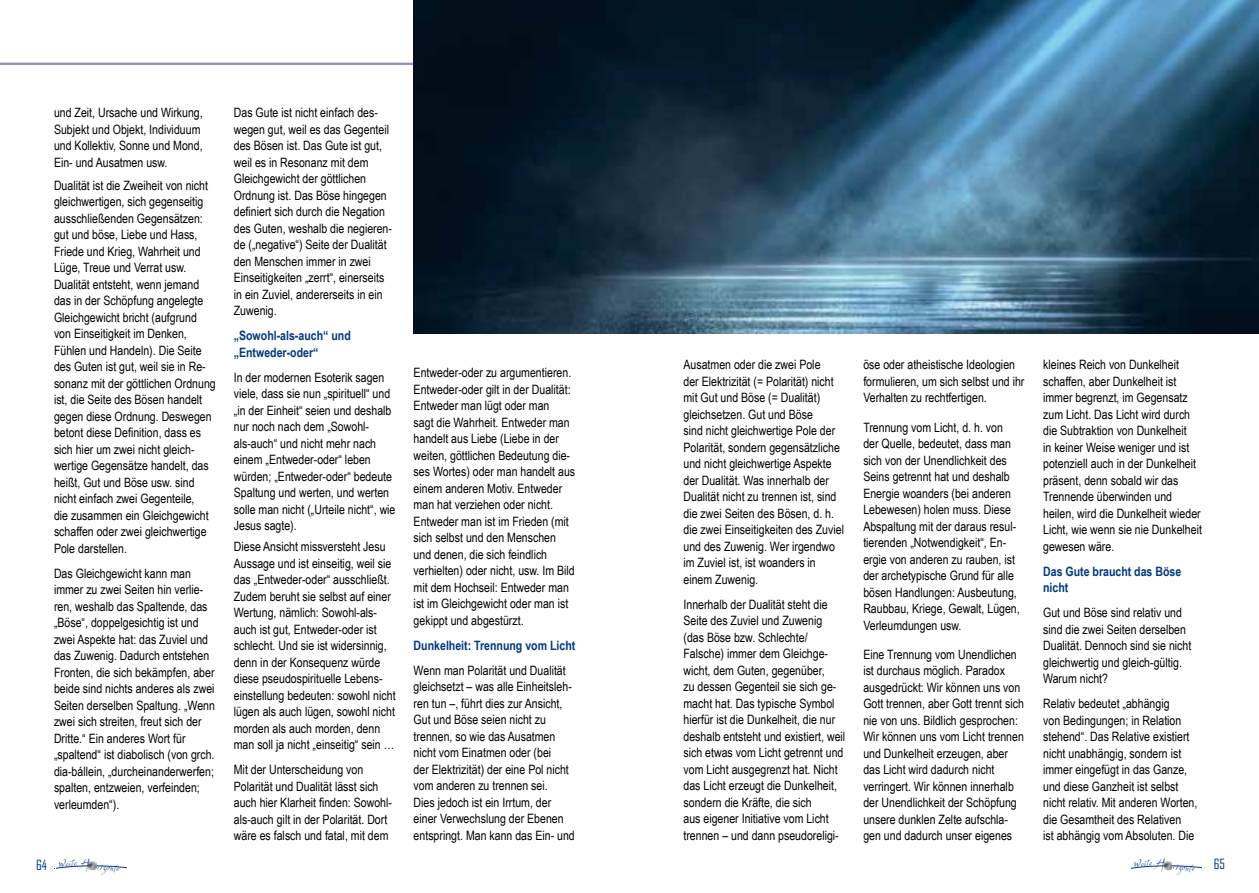
<style>
.page{position:relative;width:1259px;height:893px;background:#fff}
.page>*{position:absolute;margin:0;border:0;box-sizing:border-box;transform-origin:0 0}
.t1{font:14.1px "Aerofoil";color:#003882}
.t2{font:13.5px "Agency FB";color:#003882}
.t3{font:12.9px/16.5px "Arial Narrow";color:#000}
.t4{font:700 12.9px/16.5px "Arial Narrow";color:#003882}
.t5{font:8.1px "Aerofoil";color:#003882}
</style>
<div class="page">
<svg style="left:1131px;top:861px;width:71px;height:9px"></svg>
<svg style="left:56px;top:861px;width:71px;height:9px"></svg>
<hr style="left:0;top:63px;width:643px;height:2px;background:#908eba">
<img style="left:414px;top:0;width:201px;height:333px">
<img style="left:615px;top:0;width:644px;height:333px">
<p class="t3" style="left:54px;top:104px;width:150px">und Zeit, Ursache und Wirkung,<br>Subjekt und Objekt, Individuum und Kollektiv, Sonne und Mond,<br>Ein- und Ausatmen usw.</p>
<p class="t3" style="left:54px;top:176px;width:163px">Dualität ist die Zweiheit von nicht gleichwertigen, sich gegenseitig ausschließenden Gegensätzen: gut und böse, Liebe und Hass,<br>Friede und Krieg, Wahrheit und<br>Lüge, Treue und Verrat usw.<br>Dualität entsteht, wenn jemand das in der Schöpfung angelegte<br>Gleichgewicht bricht (aufgrund von Einseitigkeit im Denken,<br>Fühlen und Handeln). Die Seite des Guten ist gut, weil sie in Re&shy;sonanz mit der göttlichen Ordnung ist, die Seite des Bösen handelt gegen diese Ordnung. Deswegen betont diese Definition, dass es sich hier um zwei nicht gleich&shy;wertige Gegensätze handelt, das heißt, Gut und Böse usw. sind nicht einfach zwei Gegenteile,<br>die zusammen ein Gleichgewicht schaffen oder zwei gleichwertige<br>Pole darstellen.</p>
<p class="t3" style="left:54px;top:564px;width:162px">Das Gleichgewicht kann man immer zu zwei Seiten hin verlie&shy;ren, weshalb das Spaltende, das „Böse“, doppelgesichtig ist und zwei Aspekte hat: das Zuviel und das Zuwenig. Dadurch entstehen<br>Fronten, die sich bekämpfen, aber beide sind nichts anderes als zwei<br>Seiten derselben Spaltung. „Wenn zwei sich streiten, freut sich der<br>Dritte.“ Ein anderes Wort für „spaltend“ ist diabolisch (von grch. dia-bállein, „durcheinanderwerfen; spalten, entzweien, verfeinden; verleumden“).</p>
<p class="t2" style="left:36px;top:856px;width:12px">64</p>
<p class="t5" style="left:58px;top:860px;width:21px;rotate:-4deg">Weite</p>
<p class="t1" style="left:81px;top:856px;width:10px">H</p>
<p class="t5" style="left:98px;top:862px;width:24px;rotate:4deg">rizonte</p>
<p class="t3" style="left:234px;top:104px;width:160px">Das Gute ist nicht einfach des&shy;wegen gut, weil es das Gegenteil des Bösen ist. Das Gute ist gut, weil es in Resonanz mit dem<br>Gleichgewicht der göttlichen<br>Ordnung ist. Das Böse hingegen definiert sich durch die Negation des Guten, weshalb die negieren&shy;de („negative“) Seite der Dualität den Menschen immer in zwei<br>Einseitigkeiten „zerrt“, einerseits in ein Zuviel, andererseits in ein<br>Zuwenig.</p>
<p class="t4" style="left:234px;top:327px;width:118px">„Sowohl-als-auch“ und „Entweder-oder“</p>
<p class="t3" style="left:234px;top:369px;width:163px">In der modernen Esoterik sagen viele, dass sie nun „spirituell“ und „in der Einheit“ seien und deshalb nur noch nach dem „Sowohl&shy;als-auch“ und nicht mehr nach einem „Entweder-oder“ leben würden; „Entweder-oder“ bedeute<br>Spaltung und werten, und werten solle man nicht („Urteile nicht“, wie<br>Jesus sagte).</p>
<p class="t3" style="left:234px;top:538px;width:163px">Diese Ansicht missversteht Jesu Aussage und ist einseitig, weil sie das „Entweder-oder“ ausschließt.<br>Zudem beruht sie selbst auf einer Wertung, nämlich: Sowohl-als&shy;auch ist gut, Entweder-oder ist schlecht. Und sie ist widersinnig, denn in der Konsequenz würde diese pseudospirituelle Lebens&shy;einstellung bedeuten: sowohl nicht lügen als auch lügen, sowohl nicht morden als auch morden, denn man soll ja nicht „einseitig“ sein …</p>
<p class="t3" style="left:234px;top:761px;width:160px">Mit der Unterscheidung von Polarität und Dualität lässt sich auch hier Klarheit finden: Sowohl&shy;als-auch gilt in der Polarität. Dort wäre es falsch und fatal, mit dem</p>
<p class="t3" style="left:414px;top:364px;width:163px">Entweder-oder zu argumentieren.<br>Entweder-oder gilt in der Dualität:<br>Entweder man lügt oder man<br>sagt die Wahrheit. Entweder man handelt aus Liebe (Liebe in der weiten, göttlichen Bedeutung die&shy;ses Wortes) oder man handelt aus einem anderen Motiv. Entweder man hat verziehen oder nicht.<br>Entweder man ist im Frieden (mit sich selbst und den Menschen und denen, die sich feindlich verhielten) oder nicht, usw. Im Bild mit dem Hochseil: Entweder man ist im Gleichgewicht oder man ist gekippt und abgestürzt.</p>
<p class="t4" style="left:414px;top:636px;width:163px">Dunkelheit: Trennung vom Licht</p>
<p class="t3" style="left:414px;top:661px;width:163px">Wenn man Polarität und Dualität gleichsetzt – was alle Einheitsleh&shy;ren tun –, führt dies zur Ansicht,<br>Gut und Böse seien nicht zu trennen, so wie das Ausatmen nicht vom Einatmen oder (bei<br>der Elektrizität) der eine Pol nicht vom anderen zu trennen sei.<br>Dies jedoch ist ein Irrtum, der einer Verwechslung der Ebenen entspringt. Man kann das Ein- und</p>
<p class="t3" style="left:683px;top:356px;width:162px">Ausatmen oder die zwei Pole<br>der Elektrizität (= Polarität) nicht mit Gut und Böse (= Dualität) gleichsetzen. Gut und Böse<br>sind nicht gleichwertige Pole der<br>Polarität, sondern gegensätzliche und nicht gleichwertige Aspekte der Dualität. Was innerhalb der<br>Dualität nicht zu trennen ist, sind die zwei Seiten des Bösen, d. h. die zwei Einseitigkeiten des Zuviel und des Zuwenig. Wer irgendwo im Zuviel ist, ist woanders in einem Zuwenig.</p>
<p class="t3" style="left:683px;top:596px;width:163px">Innerhalb der Dualität steht die<br>Seite des Zuviel und Zuwenig (das Böse bzw. Schlechte/<br>Falsche) immer dem Gleichge&shy;wicht, dem Guten, gegenüber,<br>zu dessen Gegenteil sie sich ge&shy;macht hat. Das typische Symbol hierfür ist die Dunkelheit, die nur deshalb entsteht und existiert, weil sich etwas vom Licht getrennt und vom Licht ausgegrenzt hat. Nicht das Licht erzeugt die Dunkelheit, sondern die Kräfte, die sich<br>aus eigener Initiative vom Licht trennen – und dann pseudoreligi-</p>
<p class="t3" style="left:863px;top:356px;width:163px">öse oder atheistische Ideologien formulieren, um sich selbst und ihr<br>Verhalten zu rechtfertigen.</p>
<p class="t3" style="left:863px;top:418px;width:158px">Trennung vom Licht, d. h. von der Quelle, bedeutet, dass man sich von der Unendlichkeit des<br>Seins getrennt hat und deshalb<br>Energie woanders (bei anderen<br>Lebewesen) holen muss. Diese<br>Abspaltung mit der daraus resul&shy;tierenden „Notwendigkeit“, En&shy;ergie von anderen zu rauben, ist der archetypische Grund für alle bösen Handlungen: Ausbeutung,<br>Raubbau, Kriege, Gewalt, Lügen,<br>Verleumdungen usw.</p>
<p class="t3" style="left:863px;top:646px;width:162px">Eine Trennung vom Unendlichen ist durchaus möglich. Paradox ausgedrückt: Wir können uns von<br>Gott trennen, aber Gott trennt sich nie von uns. Bildlich gesprochen:<br>Wir können uns vom Licht trennen und Dunkelheit erzeugen, aber das Licht wird dadurch nicht verringert. Wir können innerhalb der Unendlichkeit der Schöpfung unsere dunklen Zelte aufschla&shy;gen und dadurch unser eigenes</p>
<p class="t3" style="left:1043px;top:356px;width:160px">kleines Reich von Dunkelheit schaffen, aber Dunkelheit ist immer begrenzt, im Gegensatz zum Licht. Das Licht wird durch die Subtraktion von Dunkelheit<br>in keiner Weise weniger und ist potenziell auch in der Dunkelheit präsent, denn sobald wir das<br>Trennende überwinden und heilen, wird die Dunkelheit wieder<br>Licht, wie wenn sie nie Dunkelheit gewesen wäre.</p>
<p class="t4" style="left:1043px;top:562px;width:140px">Das Gute braucht das Böse nicht</p>
<p class="t3" style="left:1043px;top:604px;width:150px">Gut und Böse sind relativ und sind die zwei Seiten derselben<br>Dualität. Dennoch sind sie nicht gleichwertig und gleich-gültig.<br>Warum nicht?</p>
<p class="t3" style="left:1043px;top:695px;width:156px">Relativ bedeutet „abhängig<br>von Bedingungen; in Relation stehend“. Das Relative existiert nicht unabhängig, sondern ist immer eingefügt in das Ganze, und diese Ganzheit ist selbst nicht relativ. Mit anderen Worten, die Gesamtheit des Relativen<br>ist abhängig vom Absoluten. Die</p>
<p class="t5" style="left:1133px;top:860px;width:21px;rotate:-4deg">Weite</p>
<p class="t1" style="left:1156px;top:856px;width:10px">H</p>
<p class="t5" style="left:1173px;top:862px;width:24px;rotate:4deg">rizonte</p>
<p class="t2" style="left:1214px;top:856px;width:13px">65</p>
</div>
